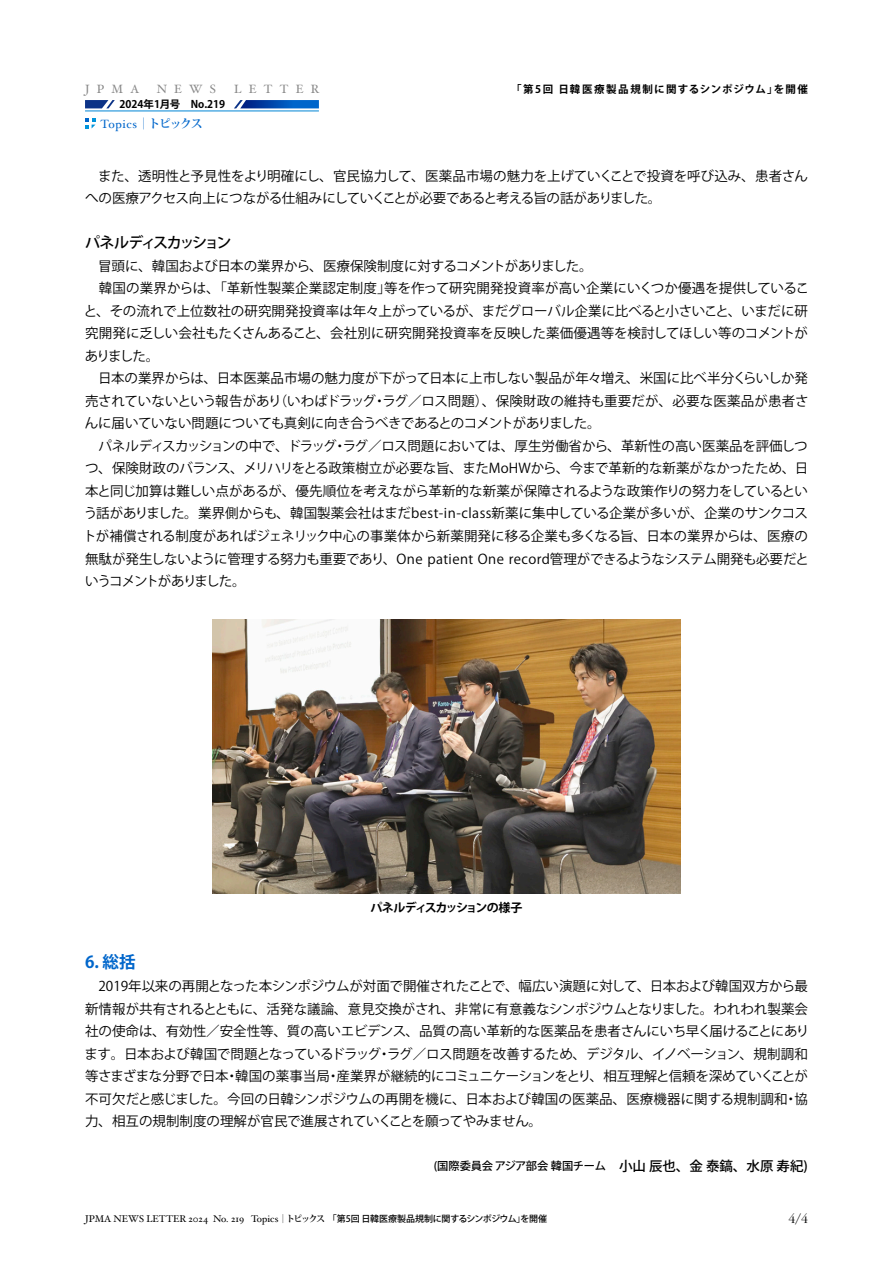
<style>
.page{position:relative;width:893px;height:1263px;background:#fff}
.page>*{position:absolute;margin:0;border:0;box-sizing:border-box;transform-origin:0 0}
.t1{font:700 16.5px "Koz Go Pr 6 N";color:#0066cb}
.t2{font:500 15px "Koz Go Pr 6 N";letter-spacing:-.145em;color:#000}
.t3{font:300 13.8px "ITC Garamond Std";color:#000}
.t4{font:13.5px/22.5px "Koz Go Pr 6 N";letter-spacing:-.005em;color:#000}
.t5{font:12px "Hoefler Text";letter-spacing:.6em;color:#888}
.t6{font:700 12px "Koz Go Pr 6 N";letter-spacing:-.09em;color:#000}
.t7{font:12px "Hoefler Text";letter-spacing:.05em;color:#0066cb}
.t8{font:500 11.25px "Koz Go Pr 6 N";letter-spacing:-.025em;color:#000}
.t9{font:700 10.5px "Koz Go Pr 6 N";letter-spacing:.13em;color:#000}
.t10{font:700 10.5px "Koz Go Pr 6 N";color:#000}
.t11{font:9.75px "Hoefler Text";color:#000}
.s1{font-family:"Koz Min Pr 6 N";font-weight:700}
.s2{font-size:13.5px}
.s3{font-family:"Koz Min Pro";font-size:9px}
.s4{font-family:"Koz Min Pro";font-weight:700;font-size:9px}
.s5{font-family:"Koz Go Pr 6 N";font-weight:500;font-size:9px}
</style>
<div class="page">
<svg style="left:85px;top:100px;width:30px;height:8px"></svg>
<svg style="left:234px;top:100px;width:85px;height:8px"></svg>
<hr style="left:85px;top:111px;width:234px;height:1px;background:#0085d6">
<img style="left:213px;top:620px;width:467px;height:274px">
<svg style="left:85px;top:118px;width:11px;height:10px"></svg>
<p class="t5" style="left:85px;top:82px;width:56px">JPMA</p>
<p class="t5" style="left:157px;top:82px;width:61px">NEWS</p>
<p class="t5" style="left:234px;top:82px;width:87px">LETTER</p>
<p class="t10" style="left:119px;top:99px;width:107px">2024年1月号　No.219</p>
<p class="t7" style="left:101px;top:116px;width:104px">Topics<span class="s1">｜トピックス</span></p>
<p class="t9" style="left:511px;top:84px;width:298px">「第5回日韓医療製品規制に関するシンポジウム」を開催</p>
<p class="t4" style="left:85px;top:165px;width:724px">　また、透明性と予見性をより明確にし、官民協力して、医薬品市場の魅力を上げていくことで投資を呼び込み、患者さんへの医療アクセス向上につながる仕組みにしていくことが必要であると考える旨の話がありました。</p>
<p class="t2" style="left:85px;top:234px;width:148px">パネルディスカッション</p>
<p class="t4" style="left:83px;top:255px;width:727px">　冒頭に、韓国および日本の業界から、医療保険制度に対するコメントがありました。<br>　韓国の業界からは、「革新性製薬企業認定制度」等を作って研究開発投資率が高い企業にいくつか優遇を提供していること、その流れで上位数社の研究開発投資率は年々上がっているが、まだグローバル企業に比べると小さいこと、いまだに研究開発に乏しい会社もたくさんあること、会社別に研究開発投資率を反映した薬価優遇等を検討してほしい等のコメントがありました。<br>　日本の業界からは、日本医薬品市場の魅力度が下がって日本に上市しない製品が年々増え、米国に比べ半分くらいしか発売されていないという報告があり（いわばドラッグ・ラグ／ロス問題）、保険財政の維持も重要だが、必要な医薬品が患者さんに届いていない問題についても真剣に向き合うべきであるとのコメントがありました。<br>　パネルディスカッションの中で、ドラッグ・ラグ／ロス問題においては、厚生労働省から、革新性の高い医薬品を評価しつつ、保険財政のバランス、メリハリをとる政策樹立が必要な旨、またMoHWから、今まで革新的な新薬がなかったため、日本と同じ加算は難しい点があるが、優先順位を考えながら革新的な新薬が保障されるような政策作りの努力をしているという話がありました。業界側からも、韓国製薬会社はまだbest-in-class新薬に集中している企業が多いが、企業のサンクコストが補償される制度があればジェネリック中心の事業体から新薬開発に移る企業も多くなる旨、日本の業界からは、医療の無駄が発生しないように管理する努力も重要であり、One patient One record管理ができるようなシステム開発も必要だというコメントがありました。</p>
<p class="t6" style="left:370px;top:901px;width:154px">パネルディスカッションの様子</p>
<p class="t1" style="left:85px;top:953px;width:52px">6. 総括</p>
<p class="t4" style="left:84px;top:975px;width:726px;text-align:justify">　2019年以来の再開となった本シンポジウムが対面で開催されたことで、幅広い演題に対して、日本および韓国双方から最新情報が共有されるとともに、活発な議論、意見交換がされ、非常に有意義なシンポジウムとなりました。われわれ製薬会社の使命は、有効性／安全性等、質の高いエビデンス、品質の高い革新的な医薬品を患者さんにいち早く届けることにあります。日本および韓国で問題となっているドラッグ・ラグ／ロス問題を改善するため、デジタル、イノベーション、規制調和等さまざまな分野で日本・韓国の薬事当局・産業界が継続的にコミュニケーションをとり、相互理解と信頼を深めていくことが不可欠だと感じました。今回の日韓シンポジウムの再開を機に、日本および韓国の医薬品、医療機器に関する規制調和・協力、相互の規制制度の理解が官民で進展されていくことを願ってやみません。</p>
<p class="t8" style="left:434px;top:1160px;width:376px">(国際委員会 アジア部会 韓国チーム<span class="s2">　小山 辰也、金 泰鎬、水原 寿紀)</span></p>
<p class="t11" style="left:85px;top:1213px;width:464px">JPMA NEWS LETTER 2024 No. 219 Topics<span class="s3">｜</span><span class="s4">トピックス</span> <span class="s5">「第5回 日韓医療製品規制に関するシンポジウム」を開催</span></p>
<p class="t3" style="left:789px;top:1212px;width:21px">4/4</p>
</div>
